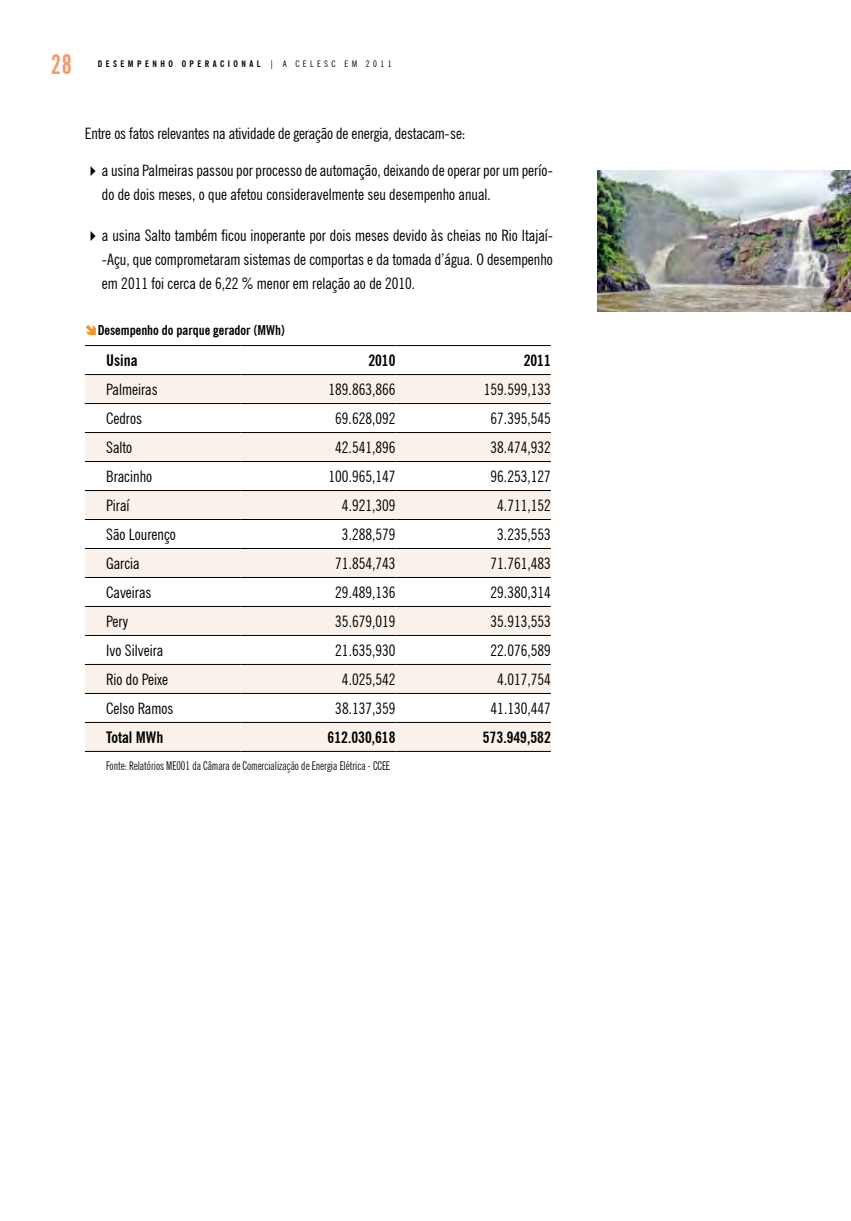
<style>
.page{position:relative;width:851px;height:1221px;background:#fff}
.page>*{position:absolute;margin:0;border:0;box-sizing:border-box;transform-origin:0 0}
.t1{font:700 extra-condensed 27px "News Gothic BT";color:#f79a6c}
.t2{font:condensed 15.75px/24px "News Gothic BT";color:#000}
.t3{font:700 condensed 15.75px "News Gothic BT";color:#000}
.t4{font:700 condensed 13.5px "News Gothic BT";color:#000}
.t5{font:extra-condensed 12px "News Gothic BT";color:#000}
.t6{font:700 condensed 9px "News Gothic BT";letter-spacing:.38em;color:#000}
.t7{font:condensed 9px "News Gothic BT";color:#000}
.s1{color:#f7941e}
</style>
<div class="page">
<svg style="left:85px;top:375px;width:465px;height:376px;fill:#f9f1ea"></svg>
<hr style="left:85px;top:345px;width:155px;height:1px;background:#000">
<hr style="left:240px;top:345px;width:155px;height:1px;background:#000">
<hr style="left:395px;top:345px;width:155px;height:1px;background:#000">
<hr style="left:85px;top:374px;width:155px;height:1px;background:#000">
<hr style="left:240px;top:374px;width:155px;height:1px;background:#000">
<hr style="left:395px;top:374px;width:155px;height:1px;background:#000">
<hr style="left:85px;top:403px;width:155px;height:1px;background:#000">
<hr style="left:240px;top:403px;width:155px;height:1px;background:#000">
<hr style="left:395px;top:403px;width:155px;height:1px;background:#000">
<hr style="left:85px;top:432px;width:155px;height:1px;background:#000">
<hr style="left:240px;top:432px;width:155px;height:1px;background:#000">
<hr style="left:395px;top:432px;width:155px;height:1px;background:#000">
<hr style="left:85px;top:461px;width:155px;height:1px;background:#000">
<hr style="left:240px;top:461px;width:155px;height:1px;background:#000">
<hr style="left:395px;top:461px;width:155px;height:1px;background:#000">
<hr style="left:85px;top:490px;width:155px;height:1px;background:#000">
<hr style="left:240px;top:490px;width:155px;height:1px;background:#000">
<hr style="left:395px;top:490px;width:155px;height:1px;background:#000">
<hr style="left:85px;top:519px;width:155px;height:1px;background:#000">
<hr style="left:240px;top:519px;width:155px;height:1px;background:#000">
<hr style="left:395px;top:519px;width:155px;height:1px;background:#000">
<hr style="left:85px;top:548px;width:155px;height:1px;background:#000">
<hr style="left:240px;top:548px;width:155px;height:1px;background:#000">
<hr style="left:395px;top:548px;width:155px;height:1px;background:#000">
<hr style="left:85px;top:577px;width:155px;height:1px;background:#000">
<hr style="left:240px;top:577px;width:155px;height:1px;background:#000">
<hr style="left:395px;top:577px;width:155px;height:1px;background:#000">
<hr style="left:85px;top:606px;width:155px;height:1px;background:#000">
<hr style="left:240px;top:606px;width:155px;height:1px;background:#000">
<hr style="left:395px;top:606px;width:155px;height:1px;background:#000">
<hr style="left:85px;top:635px;width:155px;height:1px;background:#000">
<hr style="left:240px;top:635px;width:155px;height:1px;background:#000">
<hr style="left:395px;top:635px;width:155px;height:1px;background:#000">
<hr style="left:85px;top:664px;width:155px;height:1px;background:#000">
<hr style="left:240px;top:664px;width:155px;height:1px;background:#000">
<hr style="left:395px;top:664px;width:155px;height:1px;background:#000">
<hr style="left:85px;top:693px;width:155px;height:1px;background:#000">
<hr style="left:240px;top:693px;width:155px;height:1px;background:#000">
<hr style="left:395px;top:693px;width:155px;height:1px;background:#000">
<hr style="left:85px;top:722px;width:155px;height:1px;background:#000">
<hr style="left:240px;top:722px;width:155px;height:1px;background:#000">
<hr style="left:395px;top:722px;width:155px;height:1px;background:#000">
<hr style="left:85px;top:751px;width:155px;height:1px;background:#000">
<hr style="left:240px;top:751px;width:155px;height:1px;background:#000">
<hr style="left:395px;top:751px;width:155px;height:1px;background:#000">
<img style="left:597px;top:170px;width:253px;height:141px">
<h1 class="t1" style="left:51px;top:48px;width:23px">28</h1>
<p class="t6" style="left:98px;top:58px;width:107px">DESEMPEN HO OPERA</p>
<p class="t6" style="left:220px;top:58px;width:16px">C IONAL</p>
<p class="t7" style="left:269px;top:59px;width:41px">| A C ELES</p>
<p class="t7" style="left:331px;top:59px;width:20px">C EM</p>
<p class="t7" style="left:366px;top:59px;width:27px">2011</p>
<p class="t2" style="left:85px;top:121px;width:382px">Entre os fatos relevantes na atividade de geração de energia, destacam-se:</p>
<p class="t2" style="left:102px;top:158px;width:451px">a usina Palmeiras passou por processo de automação, deixando de operar por um perío&shy;do de dois meses, o que afetou consideravelmente seu desempenho anual.</p>
<p class="t2" style="left:102px;top:223px;width:452px;text-align:justify">a usina Salto também ficou inoperante por dois meses devido às cheias no Rio Itajaí--Açu, que comprometaram sistemas de comportas e da tomada d’água. O desempenho em 2011 foi cerca de 6,22 % menor em relação ao de 2010.</p>
<p class="t4" style="left:85px;top:322px;width:201px"><span class="s1">➔</span>Desempenho do parque gerador (MWh)</p>
<p class="t3" style="left:106px;top:351px;width:33px">Usina</p>
<p class="t3" style="left:368px;top:351px;width:29px">2010</p>
<p class="t3" style="left:523px;top:351px;width:29px">2011</p>
<p class="t2" style="left:106px;top:377px;width:53px">Palmeiras</p>
<p class="t2" style="left:328px;top:377px;width:68px">189.863,866</p>
<p class="t2" style="left:484px;top:377px;width:68px">159.599,133</p>
<p class="t2" style="left:106px;top:406px;width:37px">Cedros</p>
<p class="t2" style="left:335px;top:406px;width:62px">69.628,092</p>
<p class="t2" style="left:490px;top:406px;width:62px">67.395,545</p>
<p class="t2" style="left:106px;top:435px;width:28px">Salto</p>
<p class="t2" style="left:335px;top:435px;width:62px">42.541,896</p>
<p class="t2" style="left:490px;top:435px;width:62px">38.474,932</p>
<p class="t2" style="left:106px;top:464px;width:47px">Bracinho</p>
<p class="t2" style="left:328px;top:464px;width:68px">100.965,147</p>
<p class="t2" style="left:490px;top:464px;width:62px">96.253,127</p>
<p class="t2" style="left:106px;top:493px;width:25px">Piraí</p>
<p class="t2" style="left:342px;top:493px;width:55px">4.921,309</p>
<p class="t2" style="left:497px;top:493px;width:55px">4.711,152</p>
<p class="t2" style="left:106px;top:522px;width:71px">São Lourenço</p>
<p class="t2" style="left:342px;top:522px;width:55px">3.288,579</p>
<p class="t2" style="left:497px;top:522px;width:55px">3.235,553</p>
<p class="t2" style="left:106px;top:551px;width:35px">Garcia</p>
<p class="t2" style="left:335px;top:551px;width:62px">71.854,743</p>
<p class="t2" style="left:490px;top:551px;width:62px">71.761,483</p>
<p class="t2" style="left:106px;top:580px;width:47px">Caveiras</p>
<p class="t2" style="left:335px;top:580px;width:62px">29.489,136</p>
<p class="t2" style="left:490px;top:580px;width:62px">29.380,314</p>
<p class="t2" style="left:106px;top:609px;width:24px">Pery</p>
<p class="t2" style="left:335px;top:609px;width:62px">35.679,019</p>
<p class="t2" style="left:490px;top:609px;width:62px">35.913,553</p>
<p class="t2" style="left:106px;top:638px;width:59px">Ivo Silveira</p>
<p class="t2" style="left:335px;top:638px;width:62px">21.635,930</p>
<p class="t2" style="left:490px;top:638px;width:62px">22.076,589</p>
<p class="t2" style="left:106px;top:667px;width:64px">Rio do Peixe</p>
<p class="t2" style="left:342px;top:667px;width:55px">4.025,542</p>
<p class="t2" style="left:497px;top:667px;width:55px">4.017,754</p>
<p class="t2" style="left:106px;top:696px;width:69px">Celso Ramos</p>
<p class="t2" style="left:335px;top:696px;width:62px">38.137,359</p>
<p class="t2" style="left:490px;top:696px;width:62px">41.130,447</p>
<p class="t3" style="left:106px;top:727px;width:59px">Total MWh</p>
<p class="t3" style="left:327px;top:727px;width:69px">612.030,618</p>
<p class="t3" style="left:483px;top:727px;width:69px">573.949,582</p>
<p class="t5" style="left:106px;top:758px;width:285px">Fonte: Relatórios ME001 da Câmara de Comercialização de Energia Elétrica - CCEE</p>
</div>
